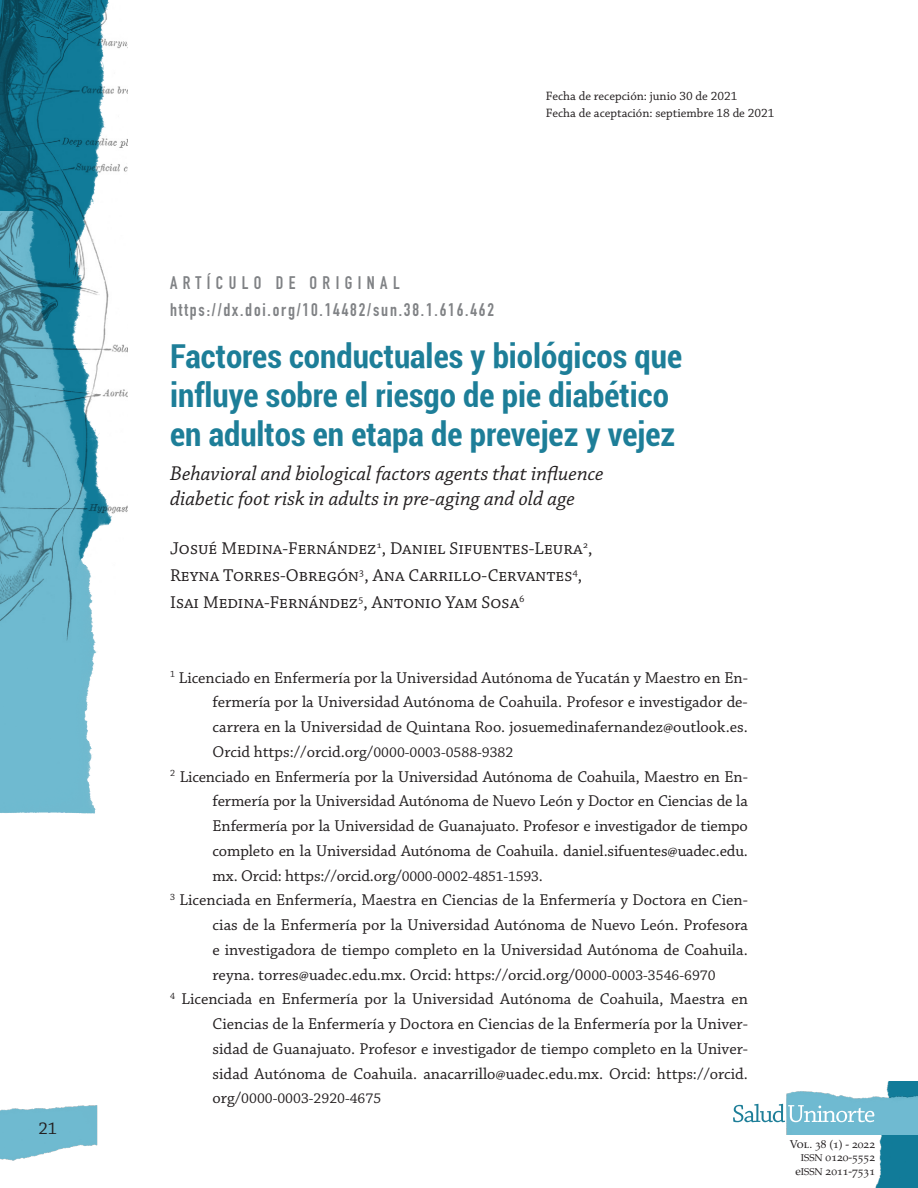
<style>
.page{position:relative;width:918px;height:1188px;background:#fff}
.page>*{position:absolute;margin:0;border:0;box-sizing:border-box;transform-origin:0 0}
.t1{font:700 condensed 33px/39px "Roboto";color:#1d7e98}
.t2{font:italic 21px/25.5px "Chaparral Pro";color:#231f20}
.t3{font:18px/27px "Chaparral Pro";color:#231f20}
.t4{font:18px/27px "DIN Engschrift Std";letter-spacing:.1em;color:#808285}
.t5{font:16.5px "Chaparral Pro";color:#231f20}
.t6{font:15px "Chaparral Pro";color:#231f20}
.t7{font:12.75px/17.1px "Chaparral Pro";color:#231f20}
.t8{font:11.4px/13.5px "Palatino LT Std";color:#231f20;text-align:right}
.s1{font-size:15px}
.s2{font-size:16.5px}
.s3{font-size:9.9px}
</style>
<div class="page">
<img style="left:0;top:673px;width:96px;height:141px">
<img style="left:0;top:0;width:127px;height:673px">
<img style="left:0;top:1105px;width:98px;height:56px">
<img style="left:850px;top:1082px;width:68px;height:106px">
<img style="left:787px;top:1090px;width:131px;height:44px">
<img style="left:0;top:1105px;width:1px;height:29px">
<svg style="left:733px;top:1104px;width:141px;height:18px"></svg>
<p class="t3" style="left:38px;top:1115px;width:20px">21</p>
<p class="t7" style="left:546px;top:88px;width:230px">Fecha de recepción: junio 30 de 2021<br>Fecha de aceptación: septiembre 18 de 2021</p>
<p class="t4" style="left:170px;top:270px;width:325px">ARTÍCULO DE ORIGINAL https://dx.doi.org/10.14482/sun.38.1.616.462</p>
<h1 class="t1" style="left:170px;top:335px;width:514px">Factores conductuales y biológicos que influye sobre el riesgo de pie diabético en adultos en etapa de prevejez y vejez</h1>
<p class="t2" style="left:170px;top:461px;width:435px">Behavioral and biological factors agents that influence diabetic foot risk in adults in pre-aging and old age</p>
<p class="t3" style="left:170px;top:535px;width:424px">Josué Medina-Fernández<sup>1</sup>, Daniel Sifuentes-Leura<sup>2</sup>,<br>Reyna Torres-Obregón<sup>3</sup>, Ana Carrillo-Cervantes<sup>4</sup>,<br>Isai Medina-Fernández<sup>5</sup>, Antonio Yam Sosa<sup>6</sup></p>
<p class="t5" style="left:170px;top:668px;width:579px"><sup>1</sup> Licenciado en Enfermería por la Universidad Autónoma de Yucatán y Maestro en En-</p>
<p class="t5" style="left:213px;top:693px;width:537px">fermería por la Universidad Autónoma de Coahuila. Profesor e investigador de-</p>
<p class="t5" style="left:213px;top:718px;width:537px">carrera en la Universidad de Quintana Roo. josuemedinafernandez@outlook.es.</p>
<p class="t5" style="left:213px;top:743px;width:302px">Orcid https://orcid.org/<span class="s1">0000-0003-0588-9382</span></p>
<p class="t5" style="left:170px;top:767px;width:579px"><sup>2</sup> Licenciado en Enfermería por la Universidad Autónoma de Coahuila, Maestro en En-</p>
<p class="t5" style="left:213px;top:792px;width:537px">fermería por la Universidad Autónoma de Nuevo León y Doctor en Ciencias de la</p>
<p class="t5" style="left:213px;top:817px;width:537px">Enfermería por la Universidad de Guanajuato. Profesor e investigador de tiempo</p>
<p class="t5" style="left:213px;top:842px;width:537px">completo en la Universidad Autónoma de Coahuila. daniel.sifuentes@uadec.edu.</p>
<p class="t5" style="left:213px;top:866px;width:332px">mx. Orcid: https://orcid.org/<span class="s1">0000-0002-4851-1593</span>.</p>
<p class="t5" style="left:170px;top:891px;width:579px"><sup>3</sup> Licenciada en Enfermería, Maestra en Ciencias de la Enfermería y Doctora en Cien-</p>
<p class="t5" style="left:213px;top:916px;width:537px">cias de la Enfermería por la Universidad Autónoma de Nuevo León. Profesora</p>
<p class="t5" style="left:213px;top:941px;width:537px">e investigadora de tiempo completo en la Universidad Autónoma de Coahuila.</p>
<p class="t5" style="left:213px;top:965px;width:504px">reyna. torres@uadec.edu.mx. Orcid: https://orcid.org/0<span class="s1">000-0003-3546-6970</span></p>
<p class="t5" style="left:170px;top:990px;width:579px"><sup>4</sup> Licenciada en Enfermería por la Universidad Autónoma de Coahuila, Maestra en</p>
<p class="t5" style="left:213px;top:1015px;width:537px">Ciencias de la Enfermería y Doctora en Ciencias de la Enfermería por la Univer-</p>
<p class="t5" style="left:213px;top:1040px;width:537px">sidad de Guanajuato. Profesor e investigador de tiempo completo en la Univer-</p>
<p class="t5" style="left:213px;top:1064px;width:537px">sidad Autónoma de Coahuila. anacarrillo@uadec.edu.mx. Orcid: https://orcid.</p>
<p class="t6" style="left:213px;top:1090px;width:170px"><span class="s2">org/</span>0000-0003-2920-4675</p>
<p class="t8" style="left:790px;top:1137px;width:87px">Vol. 38 (1) - 2022<br><span class="s3">ISSN</span> 0120-5552 e<span class="s3">ISSN</span> 2011-7531</p>
</div>
